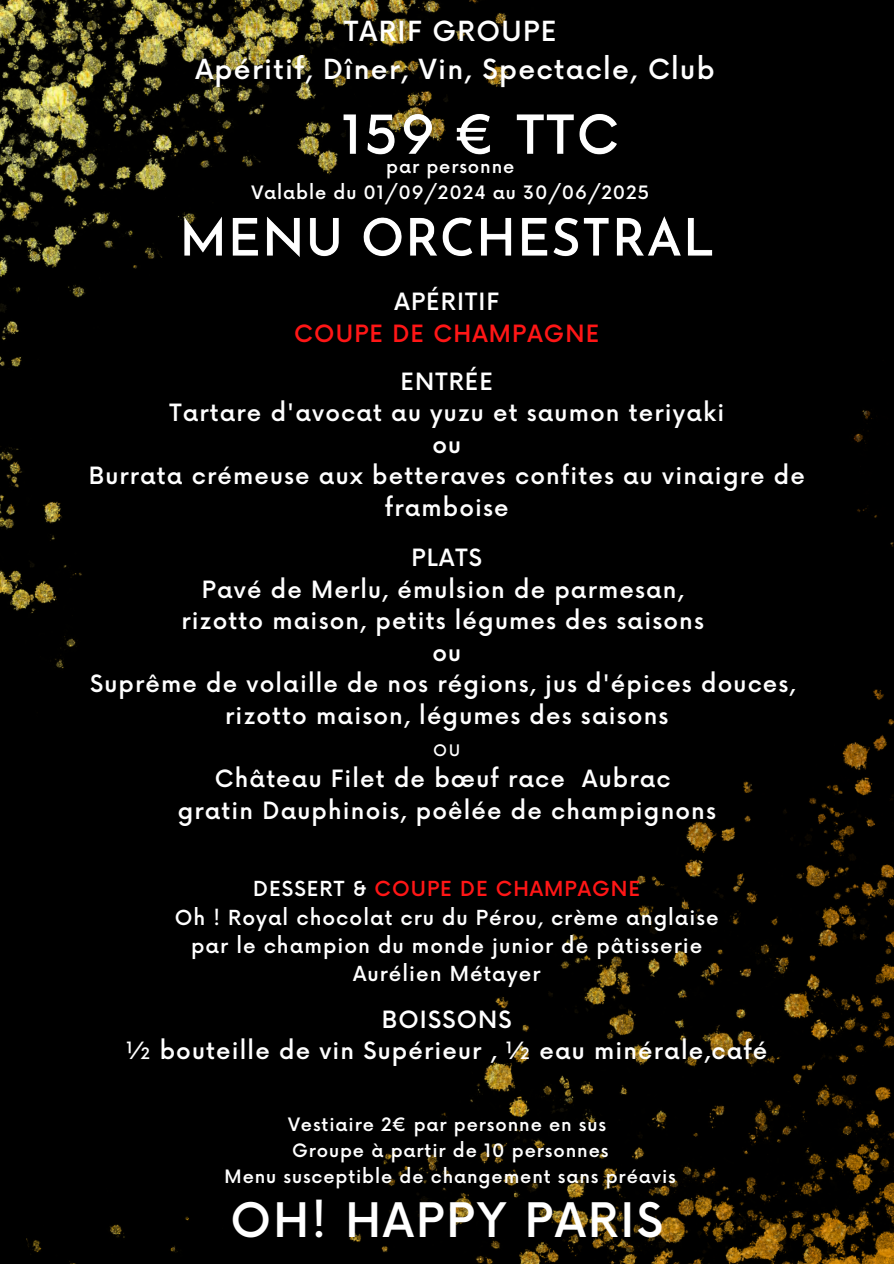
<style>
.page{position:relative;width:894px;height:1264px;background:#fff}
.page>*{position:absolute;margin:0;border:0;box-sizing:border-box;transform-origin:0 0}
.t1{font:500 46.35px "Now";letter-spacing:.05em;color:#fff}
.t2{font:500 27px "Now";letter-spacing:.05em;color:#fff}
.t3{font:500 23.25px/31.5px "Now";letter-spacing:.05em;color:#fff;text-align:center}
.t4{font:500 23.25px "Now";letter-spacing:.05em;color:#ff1616}
.t5{font:23.25px "Now";color:#fff}
.t6{font:500 20.25px "Now";letter-spacing:.05em;color:#fff}
.t7{font:500 20.25px "Now";letter-spacing:.05em;color:#ff1616}
.t8{font:500 18px "Now";letter-spacing:.05em;color:#fff}
.s1{color:#fff}
</style>
<div class="page">
<div style="left:0;top:0;width:893px;height:1263px;background:#000"></div>
<img style="left:170px;top:204px;width:555px;height:68px">
<img style="left:328px;top:100px;width:303px;height:71px">
<p class="t2" style="left:344px;top:17px;width:214px">TARIF GROUPE</p>
<p class="t2" style="left:195px;top:54px;width:520px">Apéritif, Dîner, Vin, Spectacle, Club</p>
<p class="t8" style="left:386px;top:156px;width:130px">par personne</p>
<p class="t8" style="left:251px;top:182px;width:399px">Valable du 01/09/2024 au 30/06/2025</p>
<p class="t3" style="left:394px;top:287px;width:106px">APÉRITIF</p>
<p class="t4" style="left:294px;top:321px;width:307px">COUPE DE CHAMPAGNE</p>
<p class="t3" style="left:400px;top:367px;width:94px">ENTRÉE</p>
<p class="t3" style="left:169px;top:398px;width:556px">Tartare d'avocat au yuzu et saumon teriyaki</p>
<p class="t3" style="left:432px;top:430px;width:30px">ou</p>
<p class="t3" style="left:89px;top:461px;width:717px">Burrata crémeuse aux betteraves confites au vinaigre de framboise</p>
<p class="t3" style="left:411px;top:543px;width:72px">PLATS</p>
<p class="t3" style="left:202px;top:575px;width:483px">Pavé de Merlu, émulsion de parmesan,</p>
<p class="t3" style="left:181px;top:606px;width:523px">rizotto maison, petits légumes des saisons</p>
<p class="t3" style="left:432px;top:638px;width:30px">ou</p>
<p class="t3" style="left:90px;top:669px;width:706px">Suprême de volaille de nos régions, jus d'épices douces,</p>
<p class="t3" style="left:225px;top:701px;width:444px">rizotto maison, légumes des saisons</p>
<p class="t5" style="left:432px;top:734px;width:29px">ou</p>
<p class="t3" style="left:215px;top:764px;width:457px">Château Filet de bœuf race Aubrac</p>
<p class="t3" style="left:178px;top:796px;width:539px">gratin Dauphinois, poêlée de champignons</p>
<p class="t7" style="left:253px;top:878px;width:388px"><span class="s1">DESSERT &amp;</span> COUPE DE CHAMPAGNE</p>
<p class="t6" style="left:175px;top:906px;width:545px">Oh ! Royal chocolat cru du Pérou, crème anglaise</p>
<p class="t6" style="left:191px;top:934px;width:512px">par le champion du monde junior de pâtisserie</p>
<p class="t6" style="left:353px;top:962px;width:189px">Aurélien Métayer</p>
<p class="t3" style="left:382px;top:1005px;width:131px">BOISSONS</p>
<p class="t3" style="left:126px;top:1036px;width:642px">½ bouteille de vin Supérieur , ½ eau minérale,café</p>
<p class="t8" style="left:288px;top:1115px;width:319px">Vestiaire 2€ par personne en sus</p>
<p class="t8" style="left:292px;top:1140px;width:318px">Groupe à partir de 10 personnes</p>
<p class="t8" style="left:224px;top:1166px;width:452px">Menu susceptible de changement sans préavis</p>
<p class="t1" style="left:230px;top:1194px;width:433px">OH! HAPPY PARIS</p>
</div>
